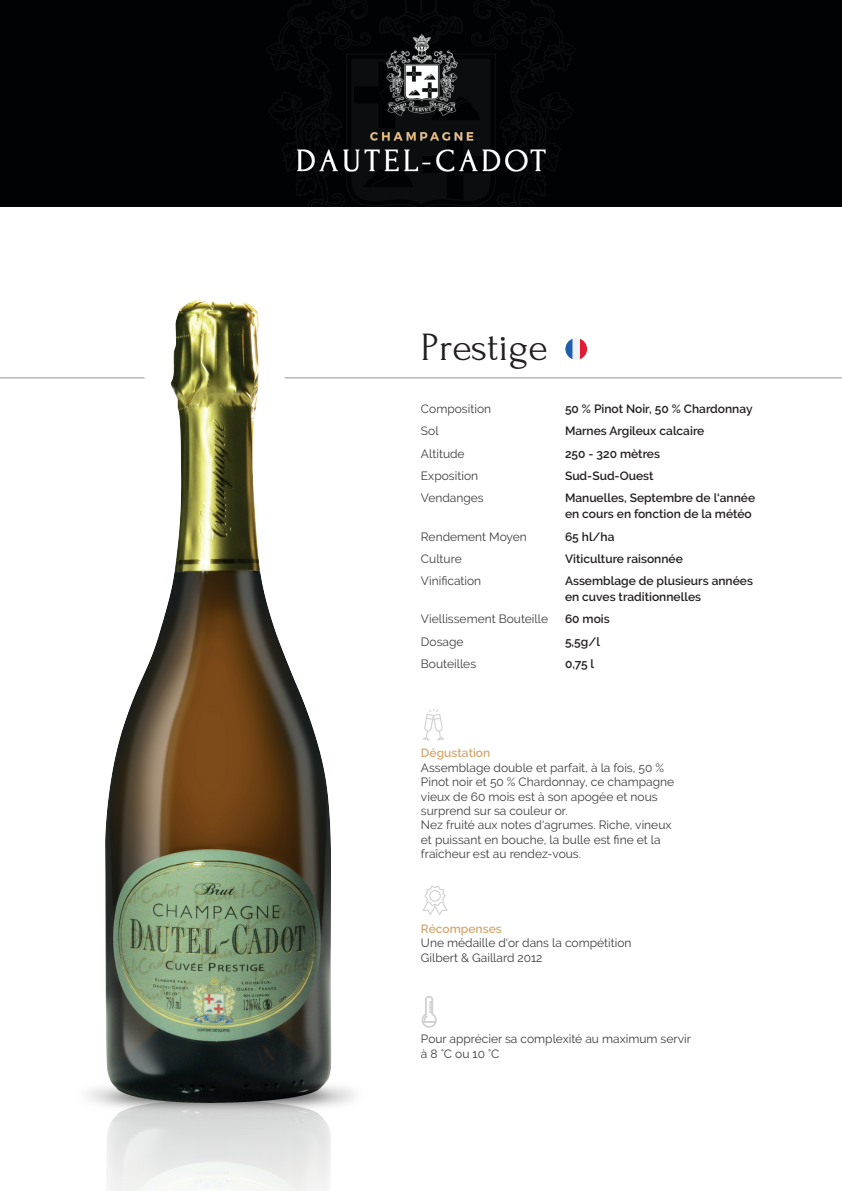
<style>
.page{position:relative;width:842px;height:1191px;background:#fff}
.page>*{position:absolute;margin:0;border:0;box-sizing:border-box;transform-origin:0 0}
.t1{font:40px "Forum";color:#231f20}
.t2{font:12px/14.4px "Raleway";color:#3e3e3f}
.t3{font:600 12px/16.5px "Raleway";color:#231f20}
.t4{font:600 12px "Raleway";color:#d4a970}
</style>
<div class="page">
<div style="left:0;top:0;width:842px;height:206px;background:#010203"></div>
<img style="left:273px;top:0;width:296px;height:205px">
<img style="left:0;top:297px;width:450px;height:894px">
<img style="left:294px;top:32px;width:254px;height:140px">
<hr style="left:0;top:377px;width:145px;height:1px;background:#939598">
<hr style="left:285px;top:377px;width:557px;height:1px;background:#939598">
<svg style="left:422px;top:708px;width:22px;height:32px"></svg>
<svg style="left:422px;top:885px;width:26px;height:30px"></svg>
<svg style="left:422px;top:996px;width:15px;height:31px"></svg>
<div style="left:565px;top:338px;width:22px;height:22px;background:#f0f1f2;border-radius:50%"></div>
<svg style="left:580px;top:339px;width:7px;height:20px"></svg>
<svg style="left:565px;top:339px;width:7px;height:20px"></svg>
<h1 class="t1" style="left:421px;top:325px;width:128px">Prestige</h1>
<p class="t2" style="left:421px;top:402px;width:72px">Composition</p>
<p class="t3" style="left:565px;top:401px;width:189px">50 % Pinot Noir, 50 % Chardonnay</p>
<p class="t2" style="left:421px;top:424px;width:19px">Sol</p>
<p class="t3" style="left:565px;top:423px;width:141px">Marnes Argileux calcaire</p>
<p class="t2" style="left:421px;top:446px;width:45px">Altitude</p>
<p class="t3" style="left:565px;top:445px;width:96px">250 - 320 mètres</p>
<p class="t2" style="left:421px;top:468px;width:59px">Exposition</p>
<p class="t3" style="left:565px;top:467px;width:90px">Sud-Sud-Ouest</p>
<p class="t2" style="left:421px;top:490px;width:64px">Vendanges</p>
<p class="t3" style="left:565px;top:489px;width:192px">Manuelles, Septembre de l‘année en cours en fonction de la météo</p>
<p class="t2" style="left:421px;top:529px;width:107px">Rendement Moyen</p>
<p class="t3" style="left:565px;top:528px;width:51px">65 hl/ha</p>
<p class="t2" style="left:421px;top:551px;width:42px">Culture</p>
<p class="t3" style="left:565px;top:550px;width:119px">Viticulture raisonnée</p>
<p class="t2" style="left:421px;top:573px;width:62px">Vinification</p>
<p class="t3" style="left:565px;top:572px;width:190px">Assemblage de plusieurs années en cuves traditionnelles</p>
<p class="t2" style="left:421px;top:612px;width:129px">Viellissement Bouteille</p>
<p class="t3" style="left:565px;top:611px;width:46px">60 mois</p>
<p class="t2" style="left:421px;top:634px;width:44px">Dosage</p>
<p class="t3" style="left:565px;top:633px;width:37px">5,5g/l</p>
<p class="t2" style="left:421px;top:656px;width:57px">Bouteilles</p>
<p class="t3" style="left:565px;top:655px;width:31px">0,75 l</p>
<p class="t4" style="left:421px;top:746px;width:71px">Dégustation</p>
<p class="t2" style="left:421px;top:760px;width:255px">Assemblage double et parfait, à la fois, 50 % Pinot noir et 50 % Chardonnay, ce champagne vieux de 60 mois est à son apogée et nous surprend sur sa couleur or.<br>Nez fruité aux notes d‘agrumes. Riche, vineux et puissant en bouche, la bulle est fine et la fraîcheur est au rendez-vous.</p>
<p class="t4" style="left:421px;top:921px;width:82px">Récompenses</p>
<p class="t2" style="left:421px;top:935px;width:212px">Une médaille d‘or dans la compétition<br>Gilbert &amp; Gaillard 2012</p>
<p class="t2" style="left:421px;top:1032px;width:271px">Pour apprécier sa complexité au maximum servir à 8 °C ou 10 °C</p>
</div>
